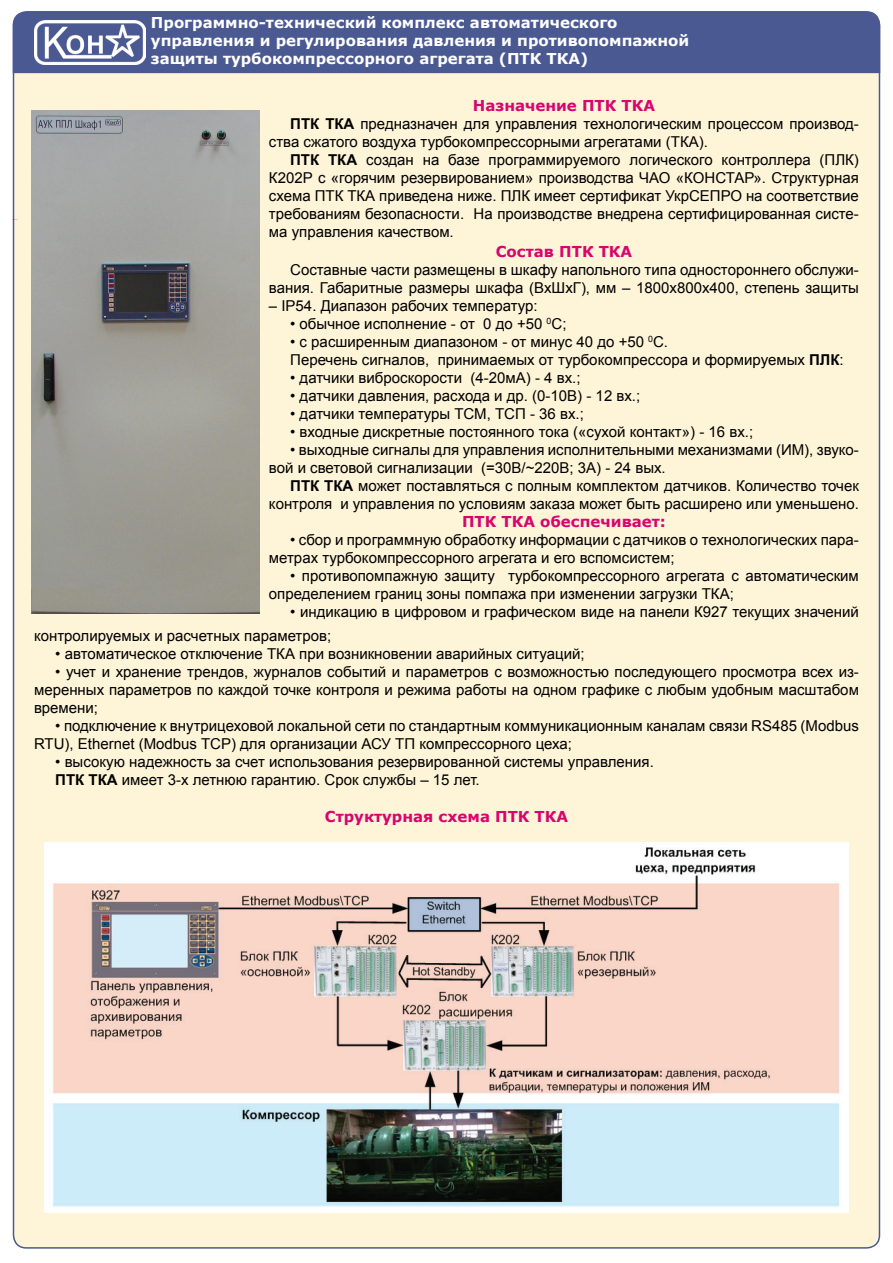
<style>
.page{position:relative;width:893px;height:1263px;background:#fff}
.page>*{position:absolute;margin:0;border:0;box-sizing:border-box;transform-origin:0 0}
.t1{font:15px/18px "Arial";color:#000}
.t2{font:700 15px/18px "Verdana";color:#fff}
.t3{font:700 15px "Verdana";color:#d7056e}
.s1{font-weight:700}
</style>
<div class="page">
<div style="left:14px;top:12px;width:865px;height:1236px;background:#fef4d8;border-radius:13px"></div>
<img style="left:44px;top:842px;width:805px;height:370px">
<img style="left:32px;top:111px;width:227px;height:503px">
<div style="left:13px;top:11px;width:867px;height:62px;background:#4a5992"></div>
<img style="left:34px;top:20px;width:112px;height:44px">
<p class="t2" style="left:151px;top:13px;width:540px">Программно-технический комплекс автоматического управления и регулирования давления и противопомпажной защиты турбокомпрессорного агрегата (ПТК ТКА)</p>
<p class="t3" style="left:473px;top:96px;width:184px">Назначение ПТК ТКА</p>
<p class="t1" style="left:269px;top:115px;width:591px;text-indent:21px"><span class="s1">ПТК ТКА</span> предназначен для управления технологическим процессом производ&shy;ства сжатого воздуха турбокомпрессорными агрегатами (ТКА).</p>
<p class="t1" style="left:269px;top:151px;width:591px;text-align:justify;text-indent:21px"><span class="s1">ПТК ТКА</span> создан на базе программируемого логического контроллера (ПЛК)<br>К202Р с «горячим резервированием» производства ЧАО «КОНСТАР». Структурная схема ПТК ТКА приведена ниже. ПЛК имеет сертификат УкрСЕПРО на соответствие требованиям безопасности. На производстве внедрена сертифицированная систе&shy;ма управления качеством.</p>
<p class="t3" style="left:496px;top:241px;width:138px">Состав ПТК ТКА</p>
<p class="t1" style="left:269px;top:260px;width:591px;text-align:right">Составные части размещены в шкафу напольного типа одностороннего обслужи&shy;вания. Габаритные размеры шкафа (ВхШхГ), мм – 1800х800х400, степень защиты</p>
<p class="t1" style="left:269px;top:296px;width:270px">– IP54. Диапазон рабочих температур:</p>
<p class="t1" style="left:290px;top:314px;width:278px">• обычное исполнение - от 0 до +50 <sup>0</sup>С;</p>
<p class="t1" style="left:290px;top:332px;width:555px">• с расширенным диапазоном - от минус 40 до +50 <sup>0</sup>С.<br>Перечень сигналов, принимаемых от турбокомпрессора и формируемых <span class="s1">ПЛК</span>:</p>
<p class="t1" style="left:290px;top:368px;width:292px">• датчики виброскорости (4-20мА) - 4 вх.;</p>
<p class="t1" style="left:290px;top:386px;width:352px">• датчики давления, расхода и др. (0-10В) - 12 вх.;</p>
<p class="t1" style="left:290px;top:404px;width:295px">• датчики температуры ТСМ, ТСП - 36 вх.;</p>
<p class="t1" style="left:290px;top:422px;width:464px">• входные дискретные постоянного тока («сухой контакт») - 16 вх.;</p>
<p class="t1" style="left:269px;top:440px;width:591px;text-indent:21px">• выходные сигналы для управления исполнительными механизмами (ИМ), звуко&shy;вой и световой сигнализации (=30В/~220В; 3А) - 24 вых.</p>
<p class="t1" style="left:269px;top:476px;width:591px;text-align:right"><span class="s1">ПТК ТКА</span> может поставляться с полным комплектом датчиков. Количество точек контроля и управления по условиям заказа может быть расширено или уменьшено.</p>
<p class="t3" style="left:462px;top:511px;width:205px">ПТК ТКА обеспечивает:</p>
<p class="t1" style="left:269px;top:530px;width:591px;text-indent:21px">• сбор и программную обработку информации с датчиков о технологических пара&shy;метрах турбокомпрессорного агрегата и его вспомсистем;</p>
<p class="t1" style="left:269px;top:566px;width:591px;text-indent:21px">• противопомпажную защиту турбокомпрессорного агрегата с автоматическим определением границ зоны помпажа при изменении загрузки ТКА;</p>
<p class="t1" style="left:290px;top:602px;width:570px">• индикацию в цифровом и графическом виде на панели К927 текущих значений</p>
<p class="t1" style="left:34px;top:627px;width:299px">контролируемых и расчетных параметров;</p>
<p class="t1" style="left:55px;top:645px;width:531px">• автоматическое отключение ТКА при возникновении аварийных ситуаций;</p>
<p class="t1" style="left:34px;top:663px;width:826px;text-align:justify;text-indent:21px">• учет и хранение трендов, журналов событий и параметров с возможностью последующего просмотра всех из&shy;меренных параметров по каждой точке контроля и режима работы на одном графике с любым удобным масштабом времени;</p>
<p class="t1" style="left:34px;top:717px;width:826px;text-indent:21px">• подключение к внутрицеховой локальной сети по стандартным коммуникационным каналам связи RS485 (Modbus<br>RTU), Ethernet (Modbus TCP) для организации АСУ ТП компрессорного цеха;</p>
<p class="t1" style="left:55px;top:753px;width:600px">• высокую надежность за счет использования резервированной системы управления.<br><span class="s1">ПТК ТКА</span> имеет 3-х летнюю гарантию. Срок службы – 15 лет.</p>
<p class="t3" style="left:325px;top:806px;width:245px">Структурная схема ПТК ТКА</p>
</div>
